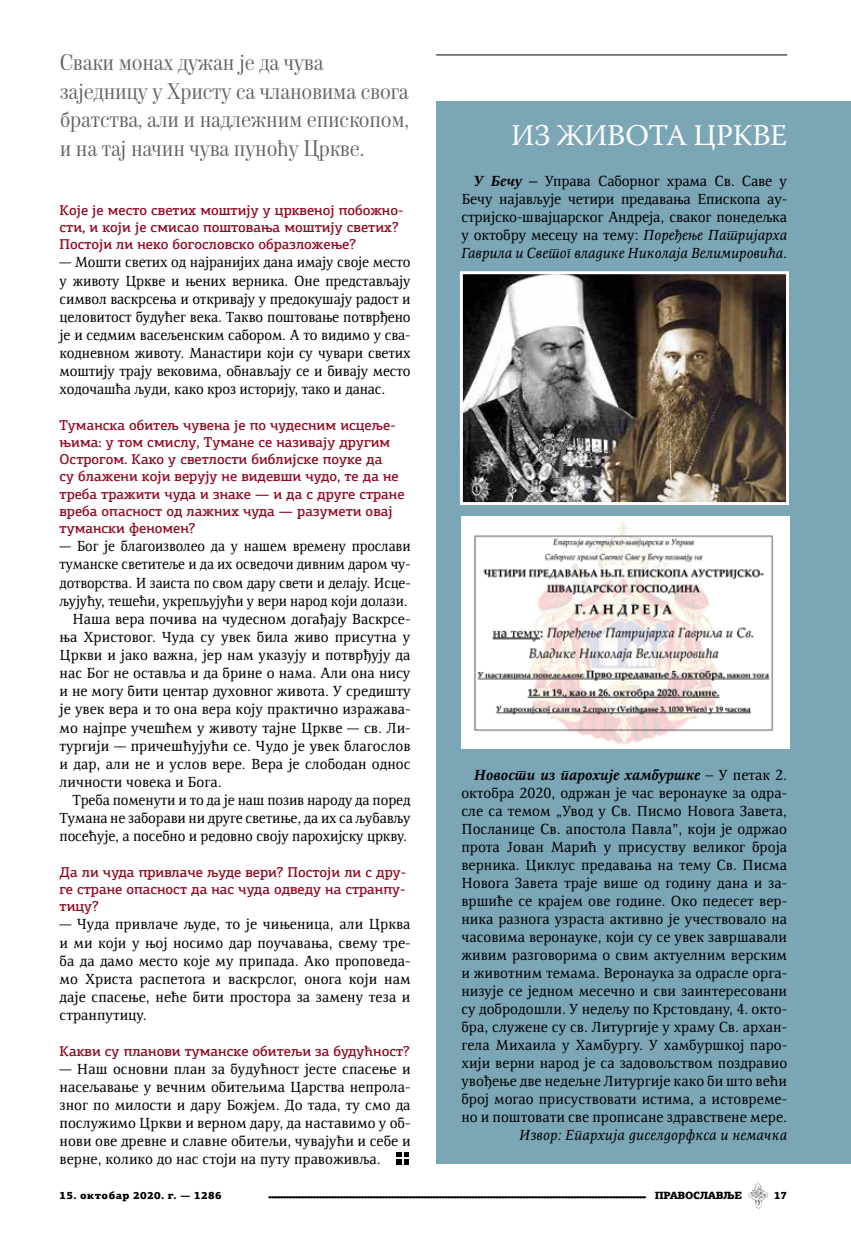
<style>
.page{position:relative;width:851px;height:1234px;background:#fff}
.page>*{position:absolute;margin:0;border:0;box-sizing:border-box;transform-origin:0 0}
.t1{font:30px "Warnock Pro";letter-spacing:-.01em;color:#fff}
.t2{font:21px/28.5px "Neoplanta BG";letter-spacing:-.01em;color:#626261}
.t3{font:15px/18px "Resavska BG";color:#000;text-align:justify}
.t4{font:15px "Resavska BG";color:#000;scale:.96 1}
.t5{font:italic 15px "Resavska BG";color:#000}
.t6{font:500 14.25px/17.2px "PF Agora Slab Pro";color:#900b23}
.t7{font:900 10.5px "PF Agora Slab Pro";letter-spacing:.025em;color:#000}
.t8{font:900 10.5px "PF Agora Slab Pro";letter-spacing:-.035em;color:#000}
.s1{font-weight:700;font-style:italic}
.s2{font-style:italic}
</style>
<div class="page">
<svg style="left:268px;top:1196px;width:377px;height:1px"></svg>
<svg style="left:748px;top:1183px;width:19px;height:25px"></svg>
<hr style="left:436px;top:55px;width:351px;height:1px;background:#000">
<div style="left:436px;top:101px;width:414px;height:1062px;background:#7ba6b5"></div>
<svg style="left:396px;top:1152px;width:13px;height:12px"></svg>
<img style="left:464px;top:275px;width:320px;height:226px">
<div style="left:460px;top:271px;width:328px;height:234px;border:3px solid #fff"></div>
<img style="left:461px;top:516px;width:328px;height:232px">
<h2 class="t2" style="left:60px;top:48px;width:351px">Сваки монах дужан је да чува заједницу у Христу са члановима свога братства, али и надлежним епископом, и на тај начин чува пуноћу Цркве.</h2>
<p class="t6" style="left:60px;top:201px;width:345px">Које је место светих моштију у црквеној побожно&shy;сти, и који је смисао поштовања моштију светих?<br>Постоји ли неко богословско образложење?</p>
<p class="t3" style="left:60px;top:253px;width:352px">— Мошти светих од најранијих дана имају своје место у животу Цркве и њених верника. Оне представљају символ васкрсења и откривају у предокушају радост и целовитост будућег века. Такво поштовање потврђено је и седмим васељенским сабором. А то видимо у сва&shy;кодневном животу. Манастири који су чувари светих моштију трају вековима, обнављају се и бивају место ходочашћа људи, како кроз историју, тако и данас.</p>
<p class="t6" style="left:60px;top:416px;width:346px">Туманска обитељ чувена је по чудесним исцеље&shy;њима: у том смислу, Тумане се називају другим Острогом. Како у светлости библијске поуке да<br>су блажени који верују не видевши чудо, те да не треба тражити чуда и знаке — и да с друге стране вреба опасност од лажних чуда — разумети овај тумански феномен?</p>
<p class="t4" style="left:60px;top:537px;width:367px">— Бог је благоизволео да у нашем времену прослави</p>
<p class="t4" style="left:60px;top:555px;width:367px">туманске светитеље и да их осведочи дивним даром чу-</p>
<p class="t4" style="left:60px;top:574px;width:367px">дотворства. И заиста по свом дару свети и делају. Исце-</p>
<p class="t4" style="left:60px;top:592px;width:364px">љујућу, тешећи, укрепљујући у вери народ који долази.</p>
<p class="t3" style="left:72px;top:609px;width:340px">Наша вера почива на чудесном догађају Васкрсе-</p>
<p class="t3" style="left:60px;top:627px;width:352px">ња Христовог. Чуда су увек била живо присутна у</p>
<p class="t3" style="left:60px;top:646px;width:352px">Цркви и јако важна, јер нам указују и потврђују да</p>
<p class="t3" style="left:60px;top:664px;width:352px">нас Бог не оставља и да брине о нама. Али она нису</p>
<p class="t3" style="left:60px;top:682px;width:352px">и не могу бити центар духовног живота. У средишту</p>
<p class="t3" style="left:60px;top:700px;width:352px">је увек вера и то она вера коју практично изражава-</p>
<p class="t3" style="left:60px;top:718px;width:352px">мо најпре учешћем у животу тајне Цркве — св. Ли-</p>
<p class="t3" style="left:60px;top:736px;width:352px">тургији — причешћујући се. Чудо је увек благослов</p>
<p class="t3" style="left:60px;top:754px;width:352px">и дар, али не и услов вере. Вера је слободан однос</p>
<p class="t3" style="left:60px;top:772px;width:163px">личности човека и Бога.</p>
<p class="t3" style="left:72px;top:791px;width:340px">Треба поменути и то да је наш позив народу да поред</p>
<p class="t3" style="left:60px;top:809px;width:352px">Тумана не заборави ни друге светиње, да их са љубављу</p>
<p class="t3" style="left:60px;top:827px;width:349px">посећује, а посебно и редовно своју парохијску цркву.</p>
<p class="t6" style="left:60px;top:863px;width:348px;text-align:justify">Да ли чуда привлаче људе вери? Постоји ли с дру&shy;ге стране опасност да нас чуда одведу на странпу&shy;тицу?</p>
<p class="t3" style="left:60px;top:915px;width:352px">— Чуда привлаче људе, то је чињеница, али Црква и ми који у њој носимо дар поучавања, свему тре&shy;ба да дамо место које му припада. Ако проповеда&shy;мо Христа распетога и васкрслог, онога који нам даје спасење, неће бити простора за замену теза и странпутицу.</p>
<p class="t6" style="left:60px;top:1041px;width:352px">Какви су планови туманске обитељи за будућност?</p>
<p class="t3" style="left:60px;top:1059px;width:352px">— Наш основни план за будућност јесте спасење и насељавање у вечним обитељима Царства непрола&shy;зног по милости и дару Божјем. До тада, ту смо да послужимо Цркви и верном дару, да наставимо у об&shy;нови ове древне и славне обитељи, чувајући и себе и верне, колико до нас стоји на путу правоживља.</p>
<h1 class="t1" style="left:511px;top:117px;width:277px">ИЗ ЖИВОТА ЦРКВЕ</h1>
<p class="t3" style="left:461px;top:171px;width:327px;text-indent:13px"><span class="s1">У Бечу –</span> Управа Саборног храма Св. Саве у Бечу најављује четири предавања Епископа ау&shy;стријско-швајцарског Андреја, сваког понедељка у октобру месецу на тему: <span class="s2">Поређење Патријарха Гаврила и Светог владике Николаја Велимировића.</span></p>
<p class="t3" style="left:461px;top:765px;width:327px;text-indent:13px"><span class="s1">Новости из парохије хамбуршке</span> – У петак 2. октобра 2020, одржан је час веронауке за одра&shy;сле са темом „Увод у Св. Писмо Новога Завета, Посланице Св. апостола Павла”, који је одржао прота Јован Марић у присуству великог броја верника. Циклус предавања на тему Св. Писма Новога Завета траје више од годину дана и за&shy;вршиће се крајем ове године. Око педесет вер&shy;ника разнога узраста активно је учествовало на часовима веронауке, који су се увек завршавали живим разговорима о свим актуелним верским и животним темама. Веронаука за одрасле орга&shy;низује се једном месечно и сви заинтересовани су добродошли. У недељу по Крстовдану, 4. окто&shy;бра, служене су св. Литургије у храму Св. архан&shy;гела Михаила у Хамбургу. У хамбуршкој паро&shy;хији верни народ је са задовољством поздравио увођење две недељне Литургије како би што већи број могао присуствовати истима, а истовреме&shy;но и поштовати све прописане здравствене мере.</p>
<p class="t5" style="left:519px;top:1126px;width:269px">Извор: Епархија диселдорфкса и немачка</p>
<p class="t7" style="left:60px;top:1188px;width:164px">15. октобар 2020. г. — 1286</p>
<p class="t8" style="left:654px;top:1188px;width:89px">ПРАВОСЛАВЉЕ</p>
<p class="t7" style="left:774px;top:1188px;width:14px">17</p>
</div>
